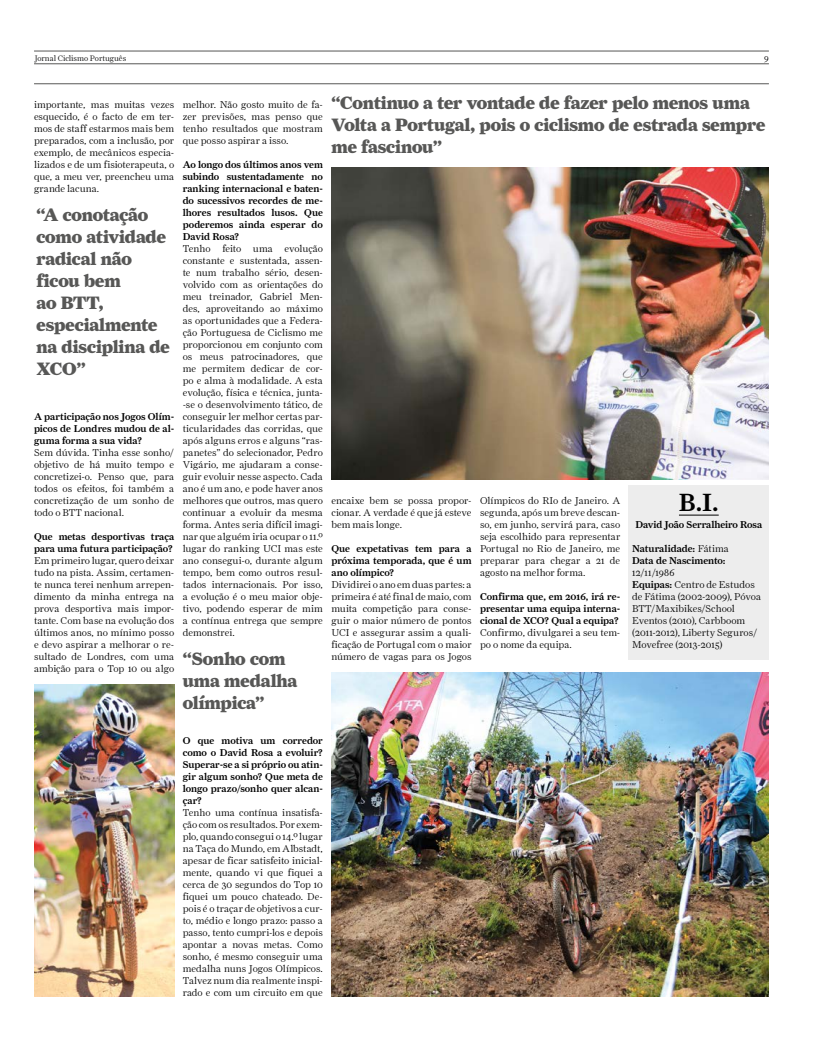
<style>
.page{position:relative;width:820px;height:1049px;background:#fff}
.page>*{position:absolute;margin:0;border:0;box-sizing:border-box;transform-origin:0 0}
.t1{font:25px "Farnham Display Medium OSF";color:#000}
.t2{font:18px/22px "Farnham Display Black OSF";letter-spacing:-.01em;color:#575756}
.t3{font:10px/12px "Farnham Display Light OSF";color:#000;text-align:justify}
.t4{font:10px/12px "Farnham Display Medium OSF";color:#000;text-align:justify}
.t5{font:9px "Farnham Display Light OSF";color:#000}
.t6{font:8px "Farnham Display Light OSF";color:#000}
.s1{font-family:"Farnham Display Light OSF"}
.s2{font-family:"Farnham Display Medium OSF"}
</style>
<div class="page">
<hr style="left:34px;top:51px;width:734px;height:1px;background:#575756">
<hr style="left:34px;top:64px;width:734px;height:1px;background:#575756">
<hr style="left:34px;top:84px;width:734px;height:1px;background:#575756">
<img style="left:331px;top:167px;width:437px;height:312px">
<img style="left:34px;top:684px;width:140px;height:312px">
<img style="left:331px;top:672px;width:437px;height:324px">
<div style="left:628px;top:485px;width:140px;height:175px;background:#ededed"></div>
<hr style="left:678px;top:515px;width:40px;height:1px;background:#000">
<p class="t6" style="left:35px;top:53px;width:93px">Jornal Ciclismo Português</p>
<p class="t5" style="left:764px;top:52px;width:6px">9</p>
<p class="t3" style="left:34px;top:98px;width:142px">importante, mas muitas vezes esquecido, é o facto de em ter&shy;mos de staff estarmos mais bem preparados, com a inclusão, por exemplo, de mecânicos especia&shy;lizados e de um fisioterapeuta, o que, a meu ver, preencheu uma grande lacuna.</p>
<h2 class="t2" style="left:36px;top:204px;width:135px">“A conotação como atividade radical não ficou bem<br>ao BTT, especialmente na disciplina de<br>XCO”</h2>
<p class="t4" style="left:34px;top:410px;width:142px">A participação nos Jogos Olím&shy;picos de Londres mudou de al&shy;guma forma a sua vida?</p>
<p class="t3" style="left:34px;top:446px;width:142px">Sem dúvida. Tinha esse sonho/ objetivo de há muito tempo e concretizei-o. Penso que, para todos os efeitos, foi também a concretização de um sonho de todo o BTT nacional.</p>
<p class="t4" style="left:34px;top:530px;width:142px">Que metas desportivas traça para uma futura participação?</p>
<p class="t3" style="left:34px;top:554px;width:142px">Em primeiro lugar, quero deixar tudo na pista. Assim, certamen&shy;te nunca terei nenhum arrepen&shy;dimento da minha entrega na prova desportiva mais impor&shy;tante. Com base na evolução dos últimos anos, no mínimo posso e devo aspirar a melhorar o re&shy;sultado de Londres, com uma ambição para o Top 10 ou algo</p>
<p class="t3" style="left:183px;top:98px;width:142px">melhor. Não gosto muito de fa&shy;zer previsões, mas penso que tenho resultados que mostram que posso aspirar a isso.</p>
<p class="t4" style="left:183px;top:158px;width:142px">Ao longo dos últimos anos vem subindo sustentadamente no ranking internacional e baten&shy;do sucessivos recordes de me&shy;lhores resultados lusos. Que poderemos ainda esperar do David Rosa?</p>
<p class="t3" style="left:183px;top:242px;width:142px">Tenho feito uma evolução constante e sustentada, assen&shy;te num trabalho sério, desen&shy;volvido com as orientações do meu treinador, Gabriel Men&shy;des, aproveitando ao máximo as oportunidades que a Federa&shy;ção Portuguesa de Ciclismo me proporcionou em conjunto com os meus patrocinadores, que me permitem dedicar de cor&shy;po e alma à modalidade. A esta evolução, física e técnica, junta--se o desenvolvimento tático, de conseguir ler melhor certas par&shy;ticularidades das corridas, que após alguns erros e alguns “ras&shy;panetes” do selecionador, Pedro Vigário, me ajudaram a conse&shy;guir evoluir nesse aspecto. Cada ano é um ano, e pode haver anos melhores que outros, mas quero continuar a evoluir da mesma forma. Antes seria difícil imagi&shy;nar que alguém iria ocupar o 11.º lugar do ranking UCI mas este ano consegui-o, durante algum tempo, bem como outros resul&shy;tados internacionais. Por isso, a evolução é o meu maior obje&shy;tivo, podendo esperar de mim a contínua entrega que sempre demonstrei.</p>
<h2 class="t2" style="left:183px;top:648px;width:116px">“Sonho com uma medalha olímpica”</h2>
<h2 class="t2" style="left:331px;top:92px;width:435px">“Continuo a ter vontade de fazer pelo menos uma<br>Volta a Portugal, pois o ciclismo de estrada sempre me fascinou”</h2>
<p class="t3" style="left:331px;top:494px;width:142px">encaixe bem se possa propor&shy;cionar. A verdade é que já esteve bem mais longe.</p>
<p class="t4" style="left:331px;top:542px;width:142px">Que expetativas tem para a próxima temporada, que é um ano olímpico?</p>
<p class="t3" style="left:331px;top:578px;width:142px">Dividirei o ano em duas partes: a primeira é até final de maio, com muita competição para conse&shy;guir o maior número de pontos UCI e assegurar assim a quali&shy;ficação de Portugal com o maior número de vagas para os Jogos</p>
<p class="t3" style="left:480px;top:494px;width:142px">Olímpicos do RIo de Janeiro. A segunda, após um breve descan&shy;so, em junho, servirá para, caso seja escolhido para representar Portugal no Rio de Janeiro, me preparar para chegar a 21 de agosto na melhor forma.</p>
<p class="t4" style="left:480px;top:590px;width:142px">Confirma que, em 2016, irá re&shy;presentar uma equipa interna&shy;cional de XCO? Qual a equipa?</p>
<p class="t3" style="left:480px;top:626px;width:142px">Confirmo, divulgarei a seu tem&shy;po o nome da equipa.</p>
<h1 class="t1" style="left:678px;top:487px;width:41px">B.I.</h1>
<p class="t4" style="left:635px;top:518px;width:128px">David João Serralheiro Rosa</p>
<p class="t4" style="left:632px;top:542px;width:98px">Naturalidade: <span class="s1">Fátima<br></span>Data de Nascimento:</p>
<p class="t3" style="left:632px;top:566px;width:130px;text-align:left">12/11/1986<br><span class="s2">Equipas:</span> Centro de Estudos de Fátima (2002-2009), Póvoa<br>BTT/Maxibikes/School<br>Eventos (2010), Carbboom (2011-2012), Liberty Seguros/<br>Movefree (2013-2015)</p>
<p class="t4" style="left:183px;top:734px;width:142px">O que motiva um corredor como o David Rosa a evoluir?<br>Superar-se a si próprio ou atin&shy;gir algum sonho? Que meta de longo prazo/sonho quer alcan&shy;çar?</p>
<p class="t3" style="left:183px;top:806px;width:142px">Tenho uma contínua insatisfa&shy;ção com os resultados. Por exem&shy;plo, quando consegui o 14.º lugar na Taça do Mundo, em Albstadt, apesar de ficar satisfeito inicial&shy;mente, quando vi que fiquei a cerca de 30 segundos do Top 10 fiquei um pouco chateado. De&shy;pois é o traçar de objetivos a cur&shy;to, médio e longo prazo: passo a passo, tento cumpri-los e depois apontar a novas metas. Como sonho, é mesmo conseguir uma medalha nuns Jogos Olímpicos.<br>Talvez num dia realmente inspi&shy;rado e com um circuito em que</p>
</div>
